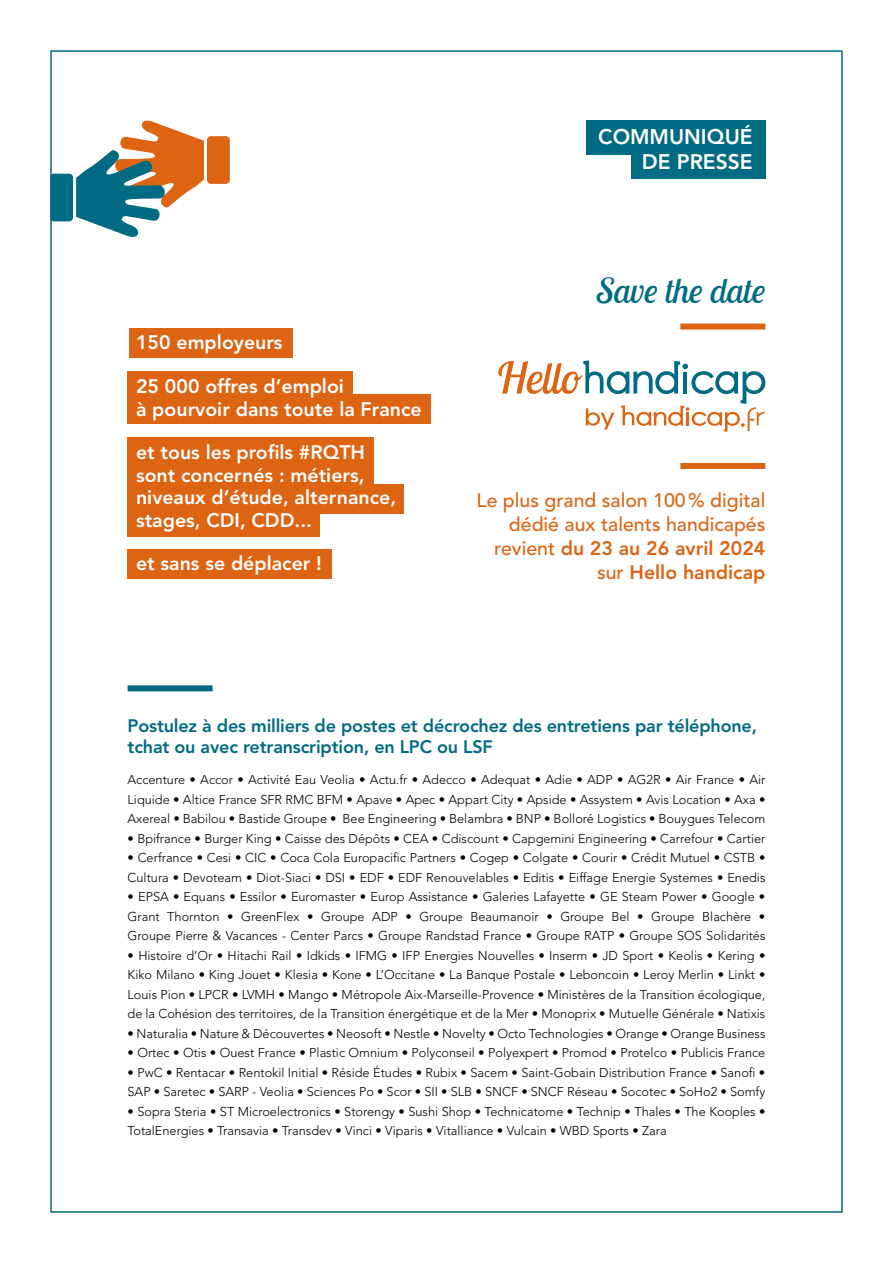
<style>
.page{position:relative;width:893px;height:1263px;background:#fff}
.page>*{position:absolute;margin:0;border:0;box-sizing:border-box;transform-origin:0 0}
.t1{font:italic 34.5px "Lobster Two";color:#006b82}
.t2{font:800 21px "Avenir LT Std";color:#fff}
.t3{font:800 19.5px/22.5px "Avenir LT Std";color:#fff}
.t4{font:500 19.5px/24px "Avenir LT Std";color:#dc6413;text-align:right}
.t5{font:800 19.5px "Avenir LT Std";color:#dc6413}
.t6{font:800 18px/21px "Avenir LT Std";letter-spacing:-.01em;color:#006b82}
.t7{font:300 12.75px/19.5px "Avenir LT Std";color:#000;text-align:justify}
.s1{font-weight:800}
.s2{font-weight:500}
</style>
<div class="page">
<div style="left:128px;top:685px;width:85px;height:6px;background:#006b82"></div>
<svg style="left:498px;top:360px;width:267px;height:72px"></svg>
<div style="left:680px;top:463px;width:85px;height:6px;background:#dc6413"></div>
<div style="left:680px;top:324px;width:85px;height:6px;background:#dc6413"></div>
<div style="left:129px;top:329px;width:164px;height:29px;background:#dc6413"></div>
<div style="left:128px;top:549px;width:204px;height:30px;background:#dc6413"></div>
<div style="left:128px;top:372px;width:225px;height:29px;background:#dc6413"></div>
<div style="left:128px;top:394px;width:303px;height:30px;background:#dc6413"></div>
<div style="left:128px;top:437px;width:246px;height:60px;background:#dc6413"></div>
<div style="left:128px;top:484px;width:276px;height:30px;background:#dc6413"></div>
<div style="left:128px;top:507px;width:192px;height:29px;background:#dc6413"></div>
<div style="left:207px;top:136px;width:23px;height:48px;background:#dc6413;border-radius:4px"></div>
<svg style="left:76px;top:120px;width:128px;height:117px"></svg>
<div style="left:50px;top:174px;width:23px;height:47px;background:#006b82;border-radius:4px"></div>
<div style="left:586px;top:121px;width:179px;height:34px;background:#006b82"></div>
<div style="left:631px;top:144px;width:134px;height:34px;background:#006b82"></div>
<p class="t2" style="left:598px;top:124px;width:156px">COMMUNIQUÉ</p>
<p class="t2" style="left:642px;top:150px;width:112px">DE PRESSE</p>
<p class="t3" style="left:136px;top:331px;width:148px">150 employeurs</p>
<p class="t3" style="left:136px;top:375px;width:287px">25 000 offres d’emploi<br>à pourvoir dans toute la France</p>
<p class="t3" style="left:136px;top:441px;width:230px">et tous les profils #RQTH</p>
<p class="t3" style="left:136px;top:464px;width:262px">sont concernés : métiers, niveaux d’étude, alternance, stages, CDI, CDD...</p>
<p class="t3" style="left:136px;top:552px;width:187px">et sans se déplacer !</p>
<p class="t1" style="left:597px;top:268px;width:170px">Save the date</p>
<p class="t4" style="left:477px;top:489px;width:290px">Le plus grand salon 100% digital dédié aux talents handicapés revient <span class="s1">du 23 au 26 avril 2024</span></p>
<p class="t5" style="left:597px;top:561px;width:170px"><span class="s2">sur</span> Hello handicap</p>
<p class="t6" style="left:128px;top:715px;width:631px">Postulez à des milliers de postes et décrochez des entretiens par téléphone, tchat ou avec retranscription, en LPC ou LSF</p>
<p class="t7" style="left:128px;top:770px;width:639px">Accenture • Accor • Activité Eau Veolia • Actu.fr • Adecco • Adequat • Adie • ADP • AG2R • Air France • Air Liquide • Altice France SFR RMC BFM • Apave • Apec • Appart City • Apside • Assystem • Avis Location • Axa • Axereal • Babilou • Bastide Groupe • Bee Engineering • Belambra • BNP • Bolloré Logistics • Bouygues Telecom</p>
<p class="t7" style="left:128px;top:829px;width:639px">• Bpifrance • Burger King • Caisse des Dépôts • CEA • Cdiscount • Capgemini Engineering • Carrefour • Cartier</p>
<p class="t7" style="left:128px;top:848px;width:639px">• Cerfrance • Cesi • CIC • Coca Cola Europacific Partners • Cogep • Colgate • Courir • Crédit Mutuel • CSTB •<br>Cultura • Devoteam • Diot-Siaci • DSI • EDF • EDF Renouvelables • Editis • Eiffage Energie Systemes • Enedis</p>
<p class="t7" style="left:128px;top:887px;width:639px">• EPSA • Equans • Essilor • Euromaster • Europ Assistance • Galeries Lafayette • GE Steam Power • Google • Grant Thornton • GreenFlex • Groupe ADP • Groupe Beaumanoir • Groupe Bel • Groupe Blachère • Groupe Pierre &amp; Vacances - Center Parcs • Groupe Randstad France • Groupe RATP • Groupe SOS Solidarités</p>
<p class="t7" style="left:128px;top:946px;width:639px">• Histoire d’Or • Hitachi Rail • Idkids • IFMG • IFP Energies Nouvelles • Inserm • JD Sport • Keolis • Kering • Kiko Milano • King Jouet • Klesia • Kone • L’Occitane • La Banque Postale • Leboncoin • Leroy Merlin • Linkt • Louis Pion • LPCR • LVMH • Mango • Métropole Aix-Marseille-Provence • Ministères de la Transition écologique, de la Cohésion des territoires, de la Transition énergétique et de la Mer • Monoprix • Mutuelle Générale • Natixis</p>
<p class="t7" style="left:128px;top:1024px;width:639px">• Naturalia • Nature &amp; Découvertes • Neosoft • Nestle • Novelty • Octo Technologies • Orange • Orange Business</p>
<p class="t7" style="left:128px;top:1043px;width:639px">• Ortec • Otis • Ouest France • Plastic Omnium • Polyconseil • Polyexpert • Promod • Protelco • Publicis France</p>
<p class="t7" style="left:128px;top:1063px;width:639px">• PwC • Rentacar • Rentokil Initial • Réside Études • Rubix • Sacem • Saint-Gobain Distribution France • Sanofi •<br>SAP • Saretec • SARP - Veolia • Sciences Po • Scor • SII • SLB • SNCF • SNCF Réseau • Socotec • SoHo2 • Somfy</p>
<p class="t7" style="left:128px;top:1102px;width:639px">• Sopra Steria • ST Microelectronics • Storengy • Sushi Shop • Technicatome • Technip • Thales • The Kooples •<br>TotalEnergies • Transavia • Transdev • Vinci • Viparis • Vitalliance • Vulcain • WBD Sports • Zara</p>
</div>
